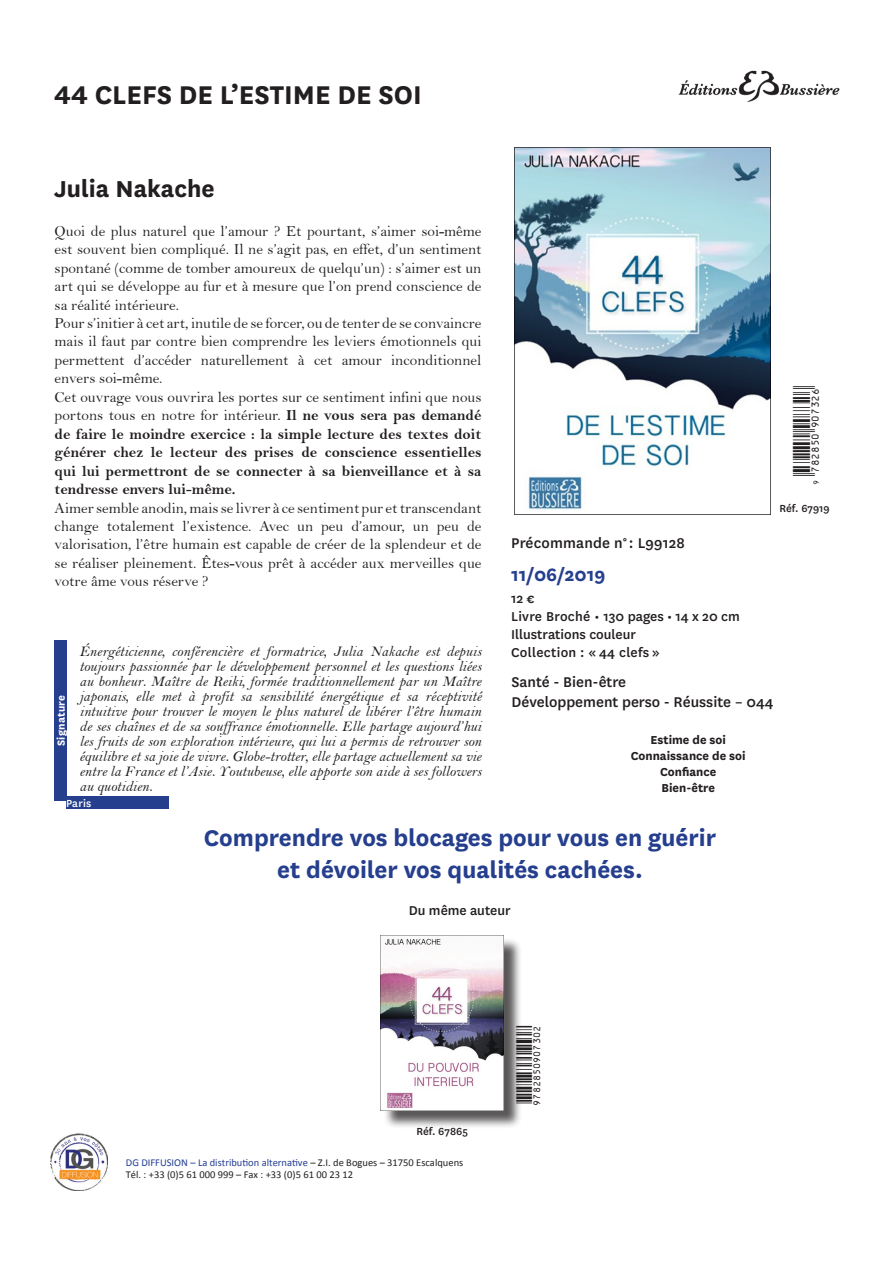
<style>
.page{position:relative;width:893px;height:1263px;background:#fff}
.page>*{position:absolute;margin:0;border:0;box-sizing:border-box;transform-origin:0 0}
.t1{font:700 30px "National";color:#231f20}
.t2{font:700 27px "National";color:#231f20}
.Accroche{font:700 26.55px "National";color:#253f8e}
.t3{font:700 21px "National";color:#253f8e}
.t4{font:19.5px "ID Automation UPCEANXS";color:#231f20}
.t5{font:18px "ID Automation UPCEANXS";color:#231f20}
.Titre_collection{font:500 16.5px "National";color:#231f20}
.t6{font:15.3px/18.5px "Bell";color:#231f20;text-align:justify}
.t7{font:15.3px/18.5px "Bell MT Bold";color:#231f20;text-align:justify}
.texte_BIO{font:15px/15px "Bell MT Italic";color:#231f20;text-align:justify}
.Accroche_texte{font:500 15px "National";color:#231f20}
.Accroche_texte-2{font:500 15px "National";letter-spacing:.02em;color:#231f20}
.t8{font:700 13.5px "National";color:#231f20}
.t9{font:500 12px "National";color:#231f20}
.t10{font:700 12px "National";letter-spacing:.02em;color:#fff}
.t11{font:500 12px "National";letter-spacing:.02em;color:#fff}
.t12{font:10.5px "Calibri";color:#233e92}
.t13{font:10.5px "Calibri";color:#231f20}
.s1{font-family:"Bell"}
.s2{color:#231f20}
</style>
<div class="page">
<img style="left:51px;top:1133px;width:56px;height:58px">
<img style="left:678px;top:70px;width:162px;height:32px">
<img style="left:514px;top:148px;width:257px;height:366px">
<div style="left:383px;top:938px;width:139px;height:191px;background:#231f20;opacity:.75"></div>
<img style="left:381px;top:935px;width:122px;height:175px">
<div style="left:66px;top:796px;width:102px;height:13px;background:#253f8e"></div>
<div style="left:54px;top:640px;width:13px;height:161px;background:#253f8e"></div>
<p class="t1" style="left:54px;top:74px;width:369px">44 CLEFS DE L’ESTIME DE SOI</p>
<p class="t2" style="left:54px;top:170px;width:162px">Julia Nakache</p>
<p class="t6" style="left:55px;top:222px;width:428px">Quoi de plus naturel que l’amour ? Et pourtant, s’aimer soi-même est souvent bien compliqué. Il ne s’agit pas, en effet, d’un sentiment spontané (comme de tomber amoureux de quelqu’un) : s’aimer est un art qui se développe au fur et à mesure que l’on prend conscience de sa réalité intérieure.</p>
<p class="t6" style="left:55px;top:314px;width:428px">Pour s’initier à cet art, inutile de se forcer, ou de tenter de se convaincre mais il faut par contre bien comprendre les leviers émotionnels qui permettent d’accéder naturellement à cet amour inconditionnel envers soi-même.</p>
<p class="t7" style="left:55px;top:388px;width:428px"><span class="s1">Cet ouvrage vous ouvrira les portes sur ce sentiment infini que nous portons tous en notre for intérieur.</span> Il ne vous sera pas demandé de faire le moindre exercice : la simple lecture des textes doit générer chez le lecteur des prises de conscience essentielles qui lui permettront de se connecter à sa bienveillance et à sa tendresse envers lui-même.</p>
<p class="t6" style="left:55px;top:498px;width:428px">Aimer semble anodin, mais se livrer à ce sentiment pur et transcendant change totalement l’existence. Avec un peu d’amour, un peu de valorisation, l’être humain est capable de créer de la splendeur et de se réaliser pleinement. Êtes-vous prêt à accéder aux merveilles que votre âme vous réserve ?</p>
<p class="t10" style="left:53px;top:746px;width:53px;rotate:-90deg">Signature</p>
<p class="texte_BIO" style="left:79px;top:644px;width:403px">Énergéticienne, conférencière et formatrice, Julia Nakache est depuis toujours passionnée par le développement personnel et les questions liées au bonheur. Maître de Reiki, formée traditionnellement par un Maître japonais, elle met à profit sa sensibilité énergétique et sa réceptivité intuitive pour trouver le moyen le plus naturel de libérer l’être humain de ses chaînes et de sa souffrance émotionnelle. Elle partage aujourd’hui les fruits de son exploration intérieure, qui lui a permis de retrouver son équilibre et sa joie de vivre. Globe-trotter, elle partage actuellement sa vie entre la France et l’Asie. Youtubeuse, elle apporte son aide à ses followers au quotidien.</p>
<p class="t11" style="left:66px;top:795px;width:27px">Paris</p>
<p class="Titre_collection" style="left:511px;top:531px;width:175px">Précommande n° : L99128</p>
<p class="t3" style="left:511px;top:559px;width:96px">11/06/2019</p>
<p class="Accroche_texte" style="left:511px;top:589px;width:25px">12 €</p>
<p class="Accroche_texte" style="left:511px;top:607px;width:230px">Livre Broché • 130 pages • 14 x 20 cm</p>
<p class="Accroche_texte" style="left:511px;top:625px;width:126px">Illustrations couleur</p>
<p class="Accroche_texte-2" style="left:511px;top:642px;width:150px">Collection : « 44 clefs »</p>
<p class="t4" style="left:789px;top:489px;width:105px;rotate:-90deg">y(7IC8F0*TKRNMQ(</p>
<p class="t9" style="left:779px;top:500px;width:52px">Réf. 67919</p>
<p class="Titre_collection" style="left:511px;top:671px;width:116px">Santé - Bien-être</p>
<p class="Titre_collection" style="left:511px;top:691px;width:264px">Développement perso - Réussite – 044</p>
<p class="t8" style="left:650px;top:730px;width:77px">Estime de soi</p>
<p class="t8" style="left:631px;top:746px;width:117px">Connaissance de soi</p>
<p class="t8" style="left:660px;top:762px;width:58px">Confiance</p>
<p class="t8" style="left:661px;top:778px;width:55px">Bien-être</p>
<p class="Accroche" style="left:204px;top:819px;width:514px">Comprendre vos blocages pour vous en guérir</p>
<p class="Accroche" style="left:277px;top:851px;width:367px">et dévoiler vos qualités cachées.</p>
<p class="Accroche_texte" style="left:409px;top:900px;width:103px">Du même auteur</p>
<p class="t9" style="left:416px;top:1123px;width:53px">Réf. 67865</p>
<p class="t12" style="left:126px;top:1155px;width:339px">DG DIFFUSION – La distribution alternative <span class="s2">– Z.I. de Bogues – 31750 Escalquens</span></p>
<p class="t13" style="left:126px;top:1167px;width:229px">Tél. : +33 (0)5 61 000 999 – Fax : +33 (0)5 61 00 23 12</p>
<p class="t5" style="left:512px;top:1106px;width:81px;rotate:-90deg">9782850907302</p>
</div>
